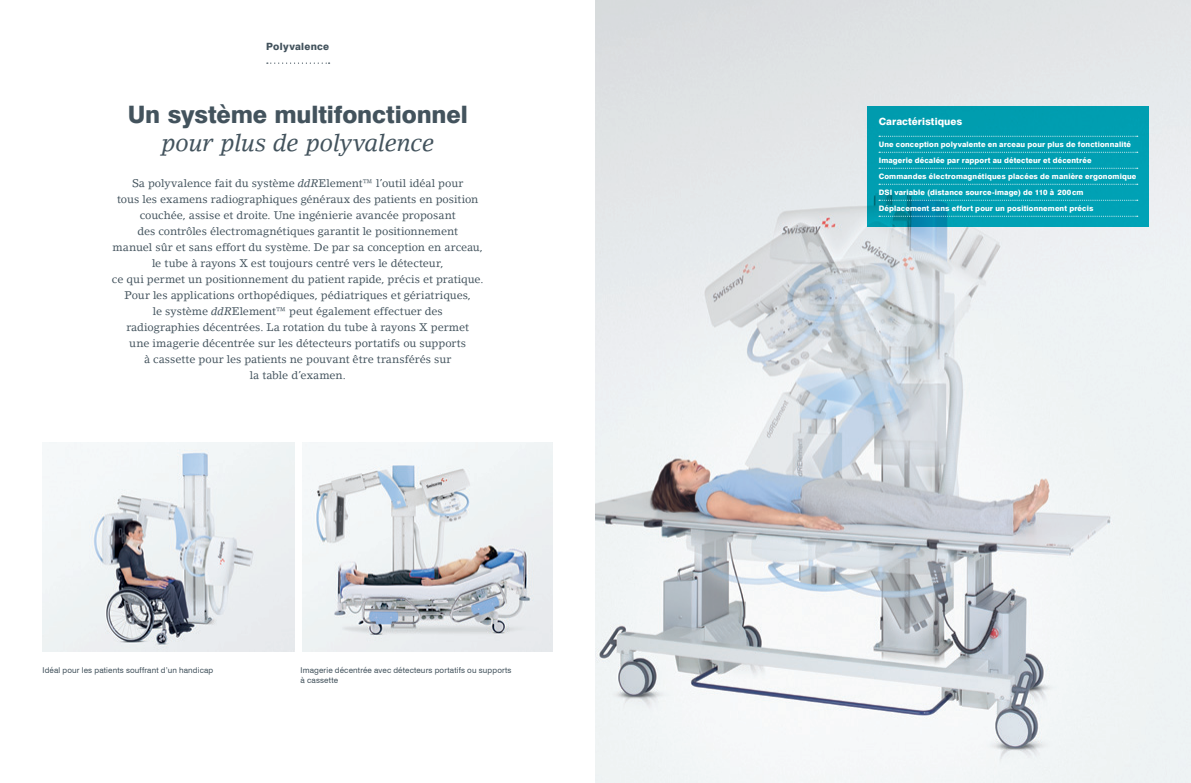
<style>
.page{position:relative;width:1191px;height:783px;background:#fff}
.page>*{position:absolute;margin:0;border:0;box-sizing:border-box;transform-origin:0 0}
.t1{font:800 24px "Swiss 721 BT";letter-spacing:-.005em;color:#43535d}
.t2{font:italic 24px "Lino Letter";letter-spacing:-.01em;color:#43535d}
.t3{font:11px/16px "Lino Letter";letter-spacing:-.005em;color:#43535d;text-align:center}
.t4{font:800 10px "Swiss 721 BT";letter-spacing:.005em;color:#fff}
.t5{font:800 10px "Swiss 721 BT";letter-spacing:.025em;color:#43535d}
.t6{font:8px/10.5px "Swiss 721 BT";letter-spacing:.02em;color:#43535d}
.t7{font:800 7.5px/16px "Swiss 721 BT";letter-spacing:.015em;color:#fff}
.s1{font-style:italic}
</style>
<div class="page">
<img style="left:595px;top:0;width:596px;height:782px">
<img style="left:43px;top:443px;width:252px;height:208px">
<img style="left:302px;top:443px;width:251px;height:208px">
<svg style="left:267px;top:62px;width:62px;height:2px"></svg>
<svg style="left:867px;top:107px;width:281px;height:120px;background:#009db1"></svg>
<svg style="left:879px;top:136px;width:258px;height:1px"></svg>
<svg style="left:879px;top:152px;width:258px;height:1px"></svg>
<svg style="left:879px;top:168px;width:258px;height:1px"></svg>
<svg style="left:879px;top:184px;width:258px;height:1px"></svg>
<svg style="left:879px;top:200px;width:258px;height:1px"></svg>
<svg style="left:879px;top:216px;width:258px;height:1px"></svg>
<p class="t5" style="left:266px;top:40px;width:64px">Polyvalence</p>
<h1 class="t1" style="left:128px;top:99px;width:341px">Un système multifonctionnel</h1>
<h1 class="t2" style="left:161px;top:128px;width:275px">pour plus de polyvalence</h1>
<p class="t3" style="left:112px;top:175px;width:373px">Sa polyvalence fait du système <span class="s1">ddR</span>Element™ l’outil idéal pour<br>tous les examens radiographiques généraux des patients en position couchée, assise et droite. Une ingénierie avancée proposant<br>des contrôles électromagnétiques garantit le positionnement<br>manuel sûr et sans effort du système. De par sa conception en arceau, le tube à rayons X est toujours centré vers le détecteur,<br>ce qui permet un positionnement du patient rapide, précis et pratique.<br>Pour les applications orthopédiques, pédiatriques et gériatriques,<br>le système <span class="s1">ddR</span>Element™ peut également effectuer des<br>radiographies décentrées. La rotation du tube à rayons X permet<br>une imagerie décentrée sur les détecteurs portatifs ou supports<br>à cassette pour les patients ne pouvant être transférés sur<br>la table d’examen.</p>
<p class="t6" style="left:43px;top:664px;width:172px">Idéal pour les patients souffrant d’un handicap</p>
<p class="t6" style="left:300px;top:664px;width:212px">Imagerie décentrée avec détecteurs portatifs ou supports à cassette</p>
<p class="t4" style="left:878px;top:115px;width:85px">Caractéristiques</p>
<p class="t7" style="left:878px;top:137px;width:259px">Une conception polyvalente en arceau pour plus de fonctionnalité Imagerie décalée par rapport au détecteur et décentrée Commandes électromagnétiques placées de manière ergonomique DSI variable (distance source-image) de 110 à 200cm<br>Déplacement sans effort pour un positionnement précis</p>
</div>
